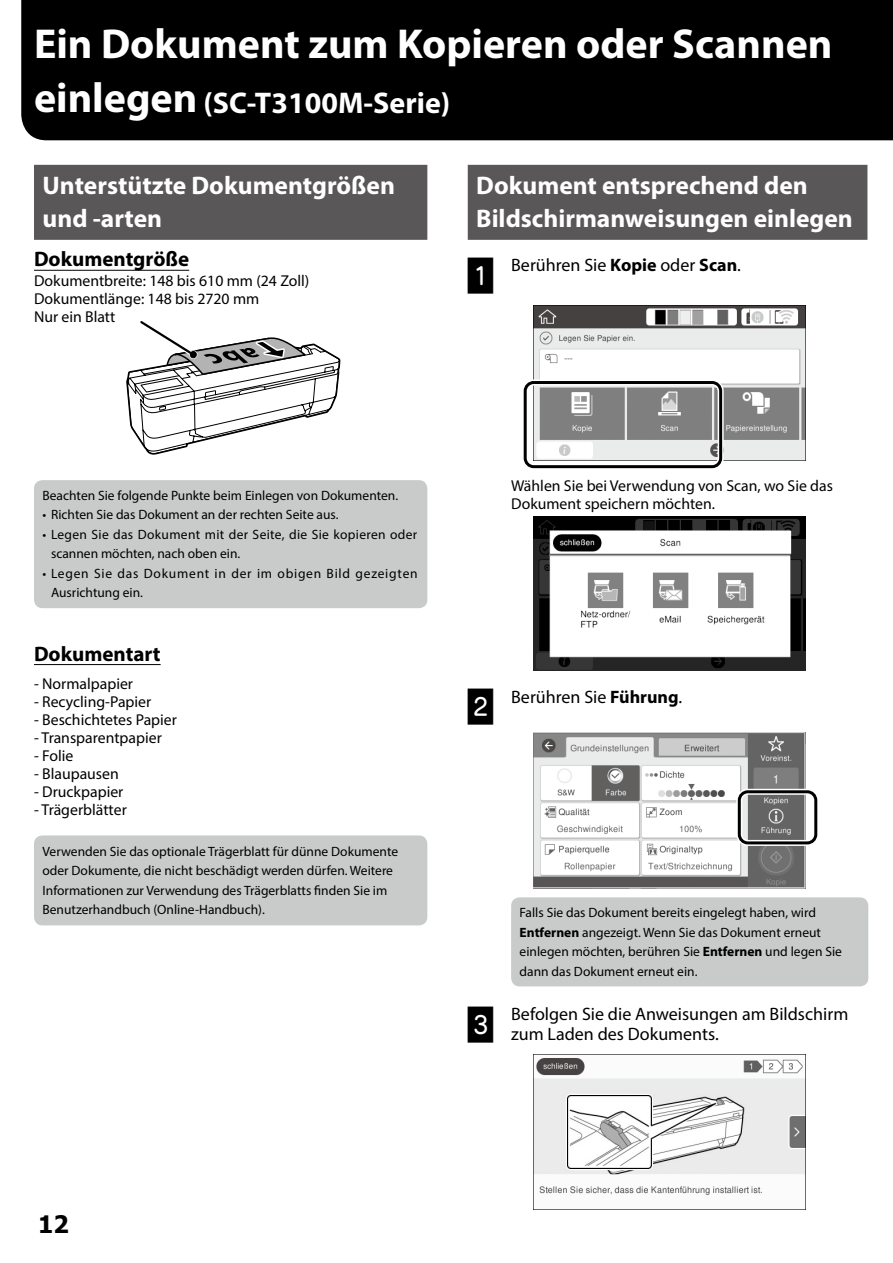
<style>
.page{position:relative;width:893px;height:1263px;background:#fff}
.page>*{position:absolute;margin:0;border:0;box-sizing:border-box;transform-origin:0 0}
.t1{font:700 42px "Myriad Pro";color:#fff}
.t2{font:36px "JNB3 TP";color:#000}
.t3{font:700 30px "Myriad Pro";color:#fff}
.t4{font:700 25.5px/33px "Myriad Pro";color:#fff}
.t5{font:700 24px "Tahoma";color:#000}
.t6{font:700 21px "Myriad Pro";color:#000}
.t7{font:18px/19.5px "Myriad Pro";color:#000}
.t8{font:15.75px/18px "Myriad Pro";color:#000}
.t9{font:13.5px/19.5px "Myriad Pro";color:#000}
.t10{font:13.5px/19.5px "Myriad Pro";letter-spacing:.025em;color:#000}
.t11{font:13.5px/19.5px "Myriad Pro";letter-spacing:.055em;color:#000}
.s1{font-size:42px}
.s2{font-weight:700}
</style>
<div class="page">
<div style="left:21px;top:0;width:872px;height:140px;background:#000"></div>
<div style="left:34px;top:165px;width:393px;height:75px;background:#595757"></div>
<hr style="left:34px;top:270px;width:155px;height:1px;background:#000">
<hr style="left:34px;top:664px;width:127px;height:1px;background:#000">
<div style="left:34px;top:480px;width:393px;height:128px;background:#c9caca;border-radius:9px"></div>
<div style="left:34px;top:835px;width:393px;height:90px;background:#c9caca;border-radius:9px"></div>
<div style="left:468px;top:165px;width:399px;height:75px;background:#595757"></div>
<img style="left:533px;top:306px;width:273px;height:154px">
<div style="left:522px;top:379px;width:202px;height:91px;border:6px solid #fff;border-radius:9px"></div>
<div style="left:524px;top:381px;width:198px;height:87px;border:3px solid #000;border-radius:9px"></div>
<img style="left:533px;top:516px;width:272px;height:154px">
<img style="left:533px;top:733px;width:272px;height:156px">
<div style="left:736px;top:789px;width:83px;height:57px;border:6px solid #fff;border-radius:9px"></div>
<div style="left:738px;top:790px;width:79px;height:54px;border:3px solid #000;border-radius:9px"></div>
<div style="left:511px;top:897px;width:357px;height:89px;background:#c9caca;border-radius:9px"></div>
<img style="left:533px;top:1055px;width:272px;height:154px">
<svg style="left:126px;top:321px;width:214px;height:134px"></svg>
<div style="left:190px;top:351px;width:7px;height:7px;background:#000;border-radius:3px"></div>
<div style="left:190px;top:351px;width:7px;height:7px;border:1px solid #000;border-radius:3px"></div>
<h1 class="t1" style="left:34px;top:17px;width:800px">Ein Dokument zum Kopieren oder Scannen</h1>
<h3 class="t3" style="left:34px;top:83px;width:418px"><span class="s1">einlegen</span> (SC-T3100M-Serie)</h3>
<h3 class="t4" style="left:43px;top:169px;width:354px">Unterstützte Dokumentgrößen und -arten</h3>
<h3 class="t6" style="left:34px;top:246px;width:157px">Dokumentgröße</h3>
<p class="t8" style="left:34px;top:271px;width:277px">Dokumentbreite: 148 bis 610 mm (24 Zoll)<br>Dokumentlänge: 148 bis 2720 mm<br>Nur ein Blatt</p>
<h3 class="t4" style="left:476px;top:169px;width:378px">Dokument entsprechend den<br>Bildschirmanweisungen einlegen</h3>
<h2 class="t2" style="left:468px;top:257px;width:30px">A</h2>
<h3 class="t7" style="left:511px;top:255px;width:231px">Berühren Sie <span class="s2">Kopie</span> oder <span class="s2">Scan</span>.</h3>
<p class="t9" style="left:43px;top:485px;width:357px">Beachten Sie folgende Punkte beim Einlegen von Dokumenten.</p>
<p class="t9" style="left:43px;top:505px;width:298px">• Richten Sie das Dokument an der rechten Seite aus.</p>
<p class="t10" style="left:51px;top:524px;width:368px;text-indent:-9px">• Legen Sie das Dokument mit der Seite, die Sie kopieren oder scannen möchten, nach oben ein.</p>
<p class="t11" style="left:51px;top:563px;width:368px;text-indent:-9px">• Legen Sie das Dokument in der im obigen Bild gezeigten<br>Ausrichtung ein.</p>
<h3 class="t6" style="left:34px;top:640px;width:128px">Dokumentart</h3>
<p class="t8" style="left:34px;top:674px;width:101px">- Normalpapier</p>
<p class="t8" style="left:34px;top:692px;width:119px">- Recycling-Papier</p>
<p class="t8" style="left:34px;top:710px;width:144px">- Beschichtetes Papier</p>
<p class="t8" style="left:34px;top:728px;width:129px">- Transparentpapier</p>
<p class="t8" style="left:34px;top:746px;width:41px">- Folie</p>
<p class="t8" style="left:34px;top:764px;width:86px">- Blaupausen</p>
<p class="t8" style="left:34px;top:782px;width:91px">- Druckpapier</p>
<p class="t8" style="left:34px;top:800px;width:94px">- Trägerblätter</p>
<p class="t9" style="left:43px;top:841px;width:357px">Verwenden Sie das optionale Trägerblatt für dünne Dokumente oder Dokumente, die nicht beschädigt werden dürfen. Weitere Informationen zur Verwendung des Trägerblatts finden Sie im Benutzerhandbuch (Online-Handbuch).</p>
<p class="t8" style="left:511px;top:477px;width:323px">Wählen Sie bei Verwendung von Scan, wo Sie das<br>Dokument speichern möchten.</p>
<h2 class="t2" style="left:468px;top:688px;width:30px">B</h2>
<h3 class="t7" style="left:511px;top:686px;width:173px">Berühren Sie <span class="s2">Führung</span>.</h3>
<p class="t9" style="left:520px;top:903px;width:324px">Falls Sie das Dokument bereits eingelegt haben, wird <span class="s2">Entfernen</span> angezeigt. Wenn Sie das Dokument erneut einlegen möchten, berühren Sie <span class="s2">Entfernen</span> und legen Sie dann das Dokument erneut ein.</p>
<h2 class="t2" style="left:468px;top:1006px;width:30px">C</h2>
<h3 class="t7" style="left:511px;top:1004px;width:339px">Befolgen Sie die Anweisungen am Bildschirm zum Laden des Dokuments.</h3>
<h3 class="t5" style="left:38px;top:1207px;width:32px">12</h3>
</div>
